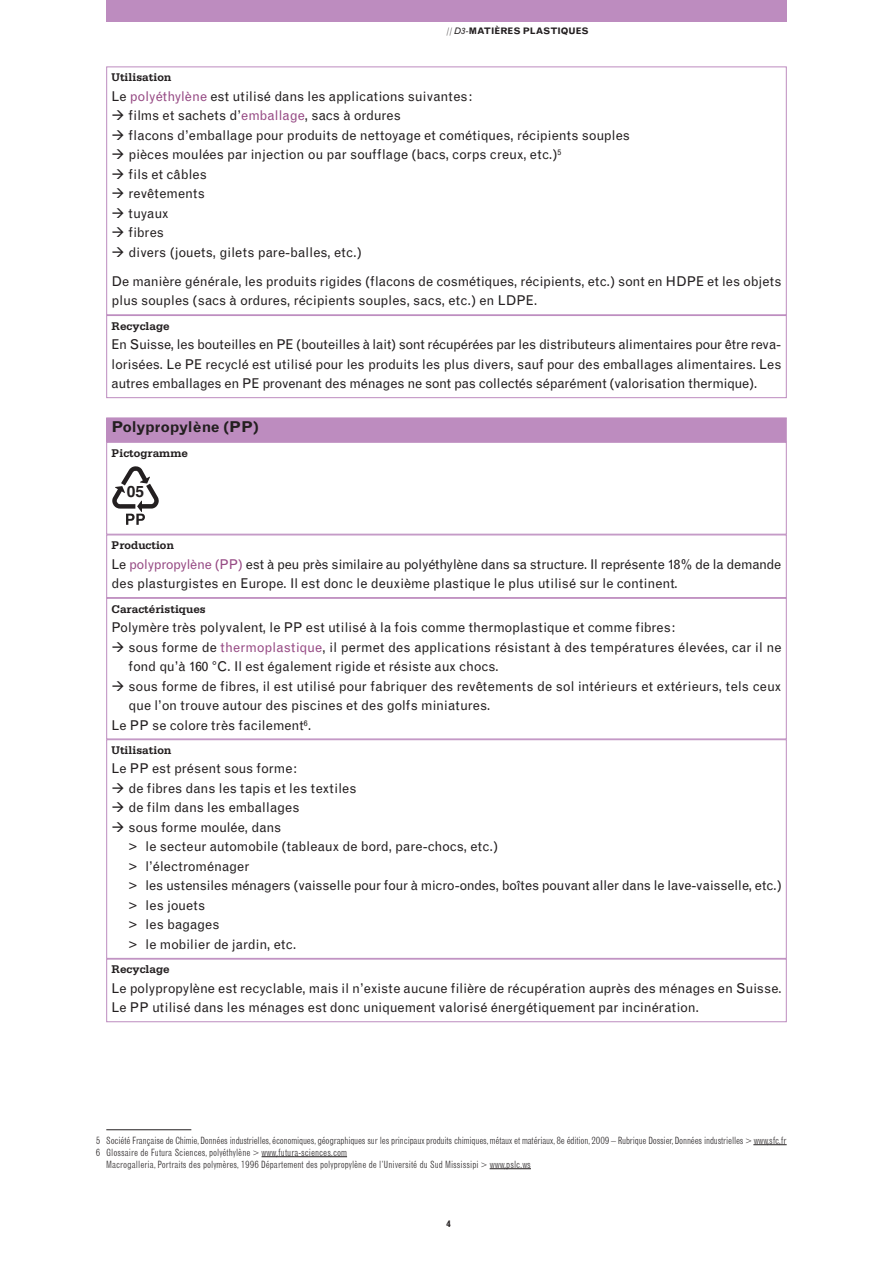
<style>
.page{position:relative;width:893px;height:1263px;background:#fff}
.page>*{position:absolute;margin:0;border:0;box-sizing:border-box;transform-origin:0 0}
.t1{font:700 15.75px "Helvetica";color:#231f20}
.t2{font:700 15px "Grotesque";letter-spacing:-.03em;color:#231f20}
.t3{font:13.5px/19.5px "Grotesque";color:#231f20}
.t4{font:700 11.7px "Serifa";color:#231f20}
.t5{font:300 condensed 9.75px "Grotesque";letter-spacing:-.02em;color:#231f20}
.t6{font:300 condensed 9.75px "Grotesque";color:#231f20}
.t7{font:700 9px "Grotesque";color:#231f20}
.s1{font-weight:300}
.s2{font-weight:400;font-style:italic}
.s3{color:#964a84}
</style>
<div class="page">
<div style="left:106px;top:959px;width:681px;height:63px;border:1px solid #bd8cbf"></div>
<div style="left:106px;top:739px;width:681px;height:220px;border:1px solid #bd8cbf"></div>
<div style="left:106px;top:598px;width:681px;height:141px;border:1px solid #bd8cbf"></div>
<div style="left:106px;top:535px;width:681px;height:63px;border:1px solid #bd8cbf"></div>
<div style="left:106px;top:442px;width:681px;height:93px;border:1px solid #bd8cbf"></div>
<div style="left:107px;top:418px;width:679px;height:24px;background:#bd8cbf"></div>
<div style="left:106px;top:315px;width:681px;height:83px;border:1px solid #bd8cbf"></div>
<div style="left:106px;top:67px;width:681px;height:248px;border:1px solid #bd8cbf"></div>
<hr style="left:106px;top:1129px;width:85px;height:1px;background:#231f20">
<svg style="left:753px;top:1144px;width:34px;height:1px"></svg>
<svg style="left:262px;top:1156px;width:32px;height:1px"></svg>
<hr style="left:294px;top:1156px;width:37px;height:1px;background:#231f20">
<svg style="left:331px;top:1156px;width:16px;height:1px"></svg>
<svg style="left:490px;top:1168px;width:41px;height:1px"></svg>
<div style="left:106px;top:0;width:681px;height:21px;background:#bd8cbf"></div>
<svg style="left:112px;top:466px;width:47px;height:59px"></svg>
<p class="t7" style="left:446px;top:28px;width:144px"><span class="s1">//</span> <span class="s2">D3-</span>MATIÈRES PLASTIQUES</p>
<p class="t4" style="left:112px;top:73px;width:62px">Utilisation</p>
<p class="t3" style="left:112px;top:87px;width:362px">Le <span class="s3">polyéthylène</span> est utilisé dans les applications suivantes:</p>
<p class="t3" style="left:112px;top:107px;width:291px">→ films et sachets d’<span class="s3">emballage</span>, sacs à ordures</p>
<p class="t3" style="left:112px;top:126px;width:520px">→ flacons d’emballage pour produits de nettoyage et cométiques, récipients souples</p>
<p class="t3" style="left:112px;top:146px;width:451px">→ pièces moulées par injection ou par soufflage (bacs, corps creux, etc.)<sup>5</sup></p>
<p class="t3" style="left:112px;top:165px;width:97px">→ fils et câbles</p>
<p class="t3" style="left:112px;top:185px;width:95px">→ revêtements</p>
<p class="t3" style="left:112px;top:204px;width:59px">→ tuyaux</p>
<p class="t3" style="left:112px;top:224px;width:54px">→ fibres</p>
<p class="t3" style="left:112px;top:238px;width:671px;line-height:29.2px">→ divers (jouets, gilets pare-balles, etc.)<br>De manière générale, les produits rigides (flacons de cosmétiques, récipients, etc.) sont en HDPE et les objets</p>
<p class="t3" style="left:112px;top:292px;width:428px">plus souples (sacs à ordures, récipients souples, sacs, etc.) en LDPE.</p>
<p class="t4" style="left:112px;top:322px;width:60px">Recyclage</p>
<p class="t3" style="left:112px;top:336px;width:671px;text-align:justify">En Suisse, les bouteilles en PE (bouteilles à lait) sont récupérées par les distributeurs alimentaires pour être reva&shy;lorisées. Le PE recyclé est utilisé pour les produits les plus divers, sauf pour des emballages alimentaires. Les autres emballages en PE provenant des ménages ne sont pas collectés séparément (valorisation thermique).</p>
<p class="t2" style="left:112px;top:421px;width:149px">Polypropylène (PP)</p>
<p class="t4" style="left:112px;top:449px;width:78px">Pictogramme</p>
<p class="t1" style="left:127px;top:477px;width:19px">05</p>
<p class="t4" style="left:112px;top:541px;width:64px">Production</p>
<p class="t3" style="left:112px;top:555px;width:671px">Le <span class="s3">polypropylène (PP)</span> est à peu près similaire au polyéthylène dans sa structure. Il représente 18% de la demande des plasturgistes en Europe. Il est donc le deuxième plastique le plus utilisé sur le continent.</p>
<p class="t4" style="left:112px;top:605px;width:96px">Caractéristiques</p>
<p class="t3" style="left:112px;top:619px;width:566px">Polymère très polyvalent, le PP est utilisé à la fois comme thermoplastique et comme fibres:</p>
<p class="t3" style="left:129px;top:638px;width:654px;text-indent:-17px">→ sous forme de <span class="s3">thermoplastique</span>, il permet des applications résistant à des températures élevées, car il ne fond qu’à 160 °C. Il est également rigide et résiste aux chocs.</p>
<p class="t3" style="left:112px;top:677px;width:671px">→ sous forme de fibres, il est utilisé pour fabriquer des revêtements de sol intérieurs et extérieurs, tels ceux</p>
<p class="t3" style="left:129px;top:697px;width:363px">que l’on trouve autour des piscines et des golfs miniatures.</p>
<p class="t3" style="left:112px;top:716px;width:201px">Le PP se colore très facilement<sup>6</sup>.</p>
<p class="t4" style="left:112px;top:746px;width:62px">Utilisation</p>
<p class="t3" style="left:112px;top:760px;width:187px">Le PP est présent sous forme:</p>
<p class="t3" style="left:112px;top:780px;width:247px">→ de fibres dans les tapis et les textiles</p>
<p class="t3" style="left:112px;top:799px;width:189px">→ de film dans les emballages</p>
<p class="t3" style="left:129px;top:819px;width:655px;text-indent:-17px">→ sous forme moulée, dans<br>&gt; le secteur automobile (tableaux de bord, pare-chocs, etc.)<br>&gt; l’électroménager<br>&gt; les ustensiles ménagers (vaisselle pour four à micro-ondes, boîtes pouvant aller dans le lave-vaisselle, etc.) &gt; les jouets<br>&gt; les bagages<br>&gt; le mobilier de jardin, etc.</p>
<p class="t4" style="left:112px;top:966px;width:60px">Recyclage</p>
<p class="t3" style="left:112px;top:979px;width:672px">Le polypropylène est recyclable, mais il n’existe aucune filière de récupération auprès des ménages en Suisse.<br>Le PP utilisé dans les ménages est donc uniquement valorisé énergétiquement par incinération.</p>
<p class="t5" style="left:96px;top:1136px;width:692px">5 Société Française de Chimie,Données industrielles,économiques,géographiques sur les principaux produits chimiques,métaux et matériaux,8e édition,2009 – Rubrique Dossier,Données industrielles &gt; www.sfc.fr</p>
<p class="t6" style="left:96px;top:1148px;width:253px">6 Glossaire de Futura Sciences, polyéthylène &gt; www.futura-sciences.com</p>
<p class="t6" style="left:106px;top:1160px;width:426px">Macrogalleria, Portraits des polymères, 1996 Département des polypropylène de l’Université du Sud Mississipi &gt; www.pslc.ws</p>
<p class="t7" style="left:446px;top:1220px;width:6px">4</p>
</div>
